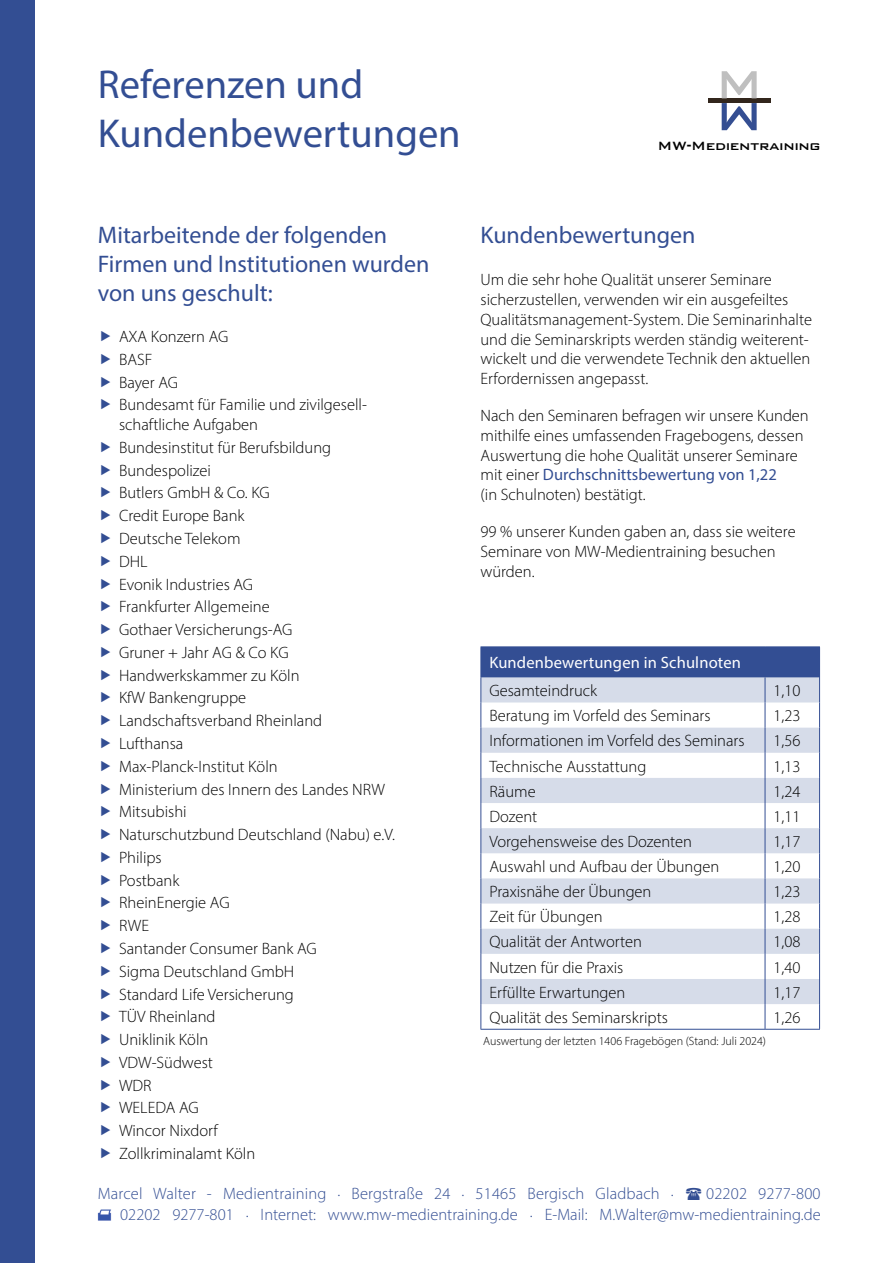
<style>
.page{position:relative;width:893px;height:1263px;background:#fff}
.page>*{position:absolute;margin:0;border:0;box-sizing:border-box;transform-origin:0 0}
.t1{font:40.5px/48.6px "Myriad Pro";color:#334e93}
.t2{font:24px/28.8px "Myriad Pro";color:#334e93}
.t3{font:300 16.5px/22.8px "Myriad Pro";color:#000}
.t4{font:300 16.5px/21px "Myriad Pro";letter-spacing:.005em;color:#334e93;text-align:right}
.t5{font:16.5px "Myriad Pro";letter-spacing:.01em;color:#fff}
.t6{font:500 16.05px "Bank Gothic BT";letter-spacing:-.025em;color:#000}
.t7{font:300 12px "Myriad Pro";color:#000}
.s1{font-weight:400;color:#334e93}
</style>
<div class="page">
<div style="left:481px;top:647px;width:339px;height:30px;background:#334e93"></div>
<svg style="left:481px;top:677px;width:338px;height:327px;fill:#d6dce9"></svg>
<svg style="left:480px;top:677px;width:1px;height:352px"></svg>
<svg style="left:765px;top:677px;width:1px;height:352px"></svg>
<svg style="left:819px;top:677px;width:1px;height:352px"></svg>
<hr style="left:480px;top:1029px;width:285px;height:1px;background:#334e93">
<hr style="left:765px;top:1029px;width:55px;height:1px;background:#334e93">
<hr style="left:480px;top:646px;width:285px;height:1px;background:#334e93">
<hr style="left:480px;top:647px;width:1px;height:30px;background:#334e93">
<hr style="left:765px;top:646px;width:55px;height:1px;background:#334e93">
<div style="left:708px;top:98px;width:62px;height:5px;background:#32261c"></div>
<svg style="left:722px;top:71px;width:35px;height:59px"></svg>
<div style="left:0;top:0;width:34px;height:1263px;background:#334e93"></div>
<img style="left:98px;top:1209px;width:14px;height:12px">
<h1 class="t1" style="left:98px;top:60px;width:364px">Referenzen und<br>Kundenbewertungen</h1>
<p class="t6" style="left:658px;top:137px;width:165px">MW-Medientraining</p>
<h2 class="t2" style="left:98px;top:221px;width:333px">Mitarbeitende der folgenden<br>Firmen und Institutionen wurden von uns geschult:</h2>
<p class="t3" style="left:119px;top:325px;width:249px">AXA Konzern AG<br>BASF<br>Bayer AG<br>Bundesamt für Familie und zivilgesell-</p>
<p class="t3" style="left:119px;top:413px;width:277px">schaftliche Aufgaben<br>Bundesinstitut für Berufsbildung<br>Bundespolizei<br>Butlers GmbH &amp; Co. KG<br>Credit Europe Bank<br>Deutsche Telekom<br>DHL<br>Evonik Industries AG<br>Frankfurter Allgemeine<br>Gothaer Versicherungs-AG<br>Gruner + Jahr AG &amp; Co KG<br>Handwerkskammer zu Köln<br>KfW Bankengruppe<br>Landschaftsverband Rheinland<br>Lufthansa<br>Max-Planck-Institut Köln<br>Ministerium des Innern des Landes NRW<br>Mitsubishi<br>Naturschutzbund Deutschland (Nabu) e.V.<br>Philips<br>Postbank<br>RheinEnergie AG<br>RWE<br>Santander Consumer Bank AG<br>Sigma Deutschland GmbH<br>Standard Life Versicherung<br>TÜV Rheinland<br>Uniklinik Köln<br>VDW-Südwest<br>WDR<br>WELEDA AG<br>Wincor Nixdorf<br>Zollkriminalamt Köln</p>
<h2 class="t2" style="left:480px;top:221px;width:217px">Kundenbewertungen</h2>
<p class="t3" style="left:480px;top:270px;width:333px;line-height:19.8px">Um die sehr hohe Qualität unserer Seminare sicherzustellen, verwenden wir ein ausgefeiltes Qualitätsmanagement-System. Die Seminarinhalte und die Seminarskripts werden ständig weiterent&shy;wickelt und die verwendete Technik den aktuellen Erfordernissen angepasst.</p>
<p class="t3" style="left:480px;top:405px;width:330px;line-height:19.8px">Nach den Seminaren befragen wir unsere Kunden mithilfe eines umfassenden Fragebogens, dessen Auswertung die hohe Qualität unserer Seminare mit einer <span class="s1">Durchschnittsbewertung von 1,22<br></span>(in Schulnoten) bestätigt.</p>
<p class="t3" style="left:480px;top:521px;width:317px;line-height:19.8px">99 % unserer Kunden gaben an, dass sie weitere<br>Seminare von MW-Medientraining besuchen würden.</p>
<p class="t5" style="left:489px;top:653px;width:253px">Kundenbewertungen in Schulnoten</p>
<p class="t3" style="left:489px;top:679px;width:109px">Gesamteindruck</p>
<p class="t3" style="left:773px;top:679px;width:29px">1,10</p>
<p class="t3" style="left:489px;top:704px;width:223px">Beratung im Vorfeld des Seminars</p>
<p class="t3" style="left:773px;top:704px;width:29px">1,23</p>
<p class="t3" style="left:489px;top:729px;width:257px">Informationen im Vorfeld des Seminars</p>
<p class="t3" style="left:773px;top:729px;width:29px">1,56</p>
<p class="t3" style="left:489px;top:754px;width:158px">Technische Ausstattung</p>
<p class="t3" style="left:773px;top:754px;width:29px">1,13</p>
<p class="t3" style="left:489px;top:780px;width:48px">Räume</p>
<p class="t3" style="left:773px;top:780px;width:29px">1,24</p>
<p class="t3" style="left:489px;top:805px;width:49px">Dozent</p>
<p class="t3" style="left:773px;top:805px;width:29px">1,11</p>
<p class="t3" style="left:489px;top:830px;width:204px">Vorgehensweise des Dozenten</p>
<p class="t3" style="left:773px;top:830px;width:29px">1,17</p>
<p class="t3" style="left:489px;top:855px;width:231px">Auswahl und Aufbau der Übungen</p>
<p class="t3" style="left:773px;top:855px;width:29px">1,20</p>
<p class="t3" style="left:489px;top:880px;width:164px">Praxisnähe der Übungen</p>
<p class="t3" style="left:773px;top:880px;width:29px">1,23</p>
<p class="t3" style="left:489px;top:905px;width:115px">Zeit für Übungen</p>
<p class="t3" style="left:773px;top:905px;width:29px">1,28</p>
<p class="t3" style="left:489px;top:930px;width:154px">Qualität der Antworten</p>
<p class="t3" style="left:773px;top:930px;width:29px">1,08</p>
<p class="t3" style="left:489px;top:955px;width:135px">Nutzen für die Praxis</p>
<p class="t3" style="left:773px;top:955px;width:29px">1,40</p>
<p class="t3" style="left:489px;top:981px;width:138px">Erfüllte Erwartungen</p>
<p class="t3" style="left:773px;top:981px;width:29px">1,17</p>
<p class="t3" style="left:489px;top:1006px;width:180px">Qualität des Seminarskripts</p>
<p class="t3" style="left:773px;top:1006px;width:29px">1,26</p>
<p class="t7" style="left:483px;top:1034px;width:284px">Auswertung der letzten 1406 Fragebögen (Stand: Juli 2024)</p>
<p class="t4" style="left:98px;top:1183px;width:577px">Marcel Walter - Medientraining . Bergstraße 24 . 51465 Bergisch Gladbach .</p>
<p class="t4" style="left:120px;top:1183px;width:702px">02202 9277-800<br>02202 9277-801 . Internet: www.mw-medientraining.de . E-Mail: M.Walter@mw-medientraining.de</p>
</div>
